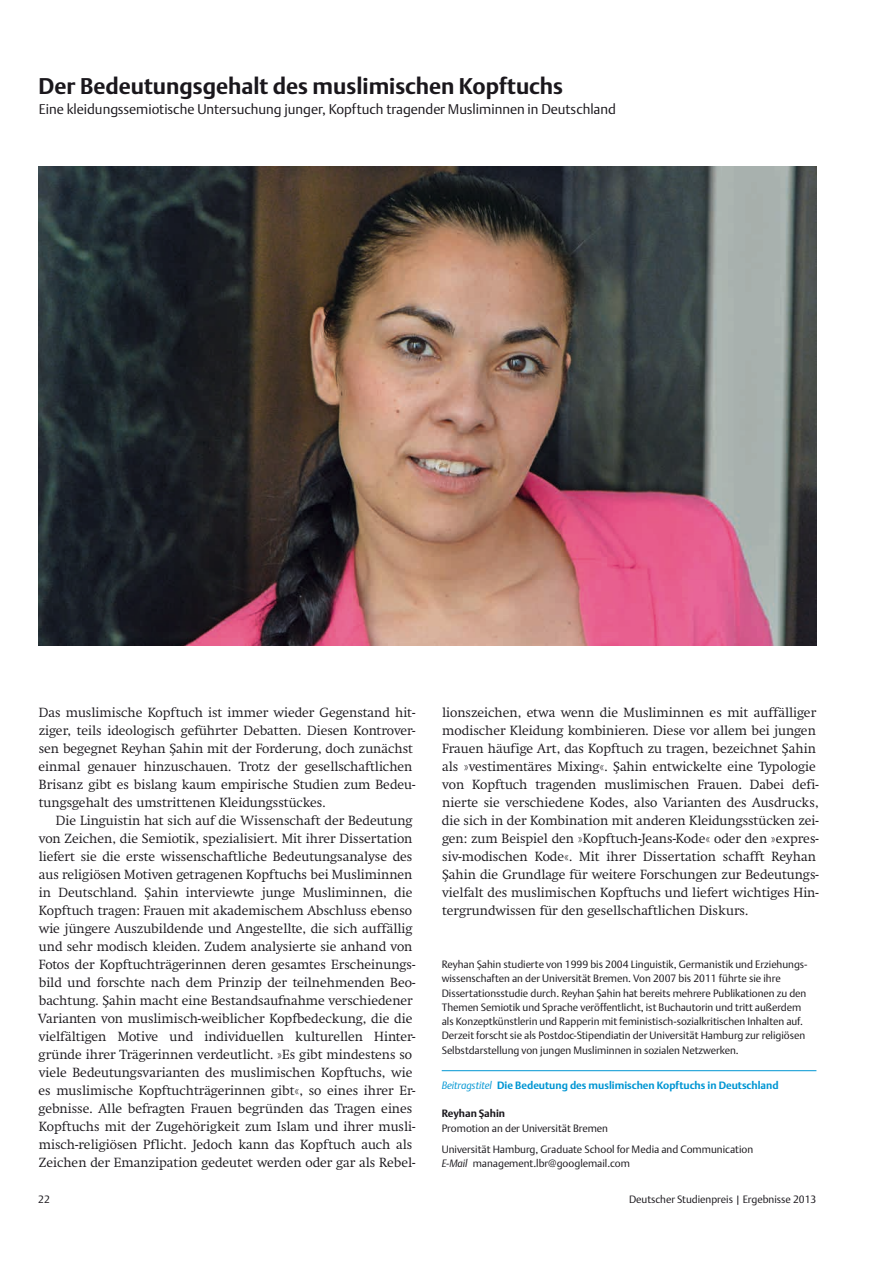
<style>
.page{position:relative;width:893px;height:1263px;background:#fff}
.page>*{position:absolute;margin:0;border:0;box-sizing:border-box;transform-origin:0 0}
.t1{font:700 22.5px "DTL Argo T";color:#1a171c}
.t2{font:300 13.8px "DTL Argo T";color:#1a171c}
.t3{font:300 13.2px/18px "Swift TTU";color:#1a171c}
.t4{font:300 10.5px/14.2px "DTL Argo T";color:#1a171c}
.t5{font:700 10.5px "DTL Argo T";color:#0096d3}
.t6{font:700 10.5px "DTL Argo T";color:#1a171c}
.s1{font-weight:300;font-style:italic}
.s2{font-style:italic}
</style>
<div class="page">
<img style="left:38px;top:167px;width:778px;height:478px">
<hr style="left:442px;top:1070px;width:374px;height:1px;background:#0096d3">
<h1 class="t1" style="left:39px;top:73px;width:526px">Der Bedeutungsgehalt des muslimischen Kopftuchs</h1>
<p class="t2" style="left:39px;top:101px;width:579px">Eine kleidungssemiotische Untersuchung junger, Kopftuch tragender Musliminnen in Deutschland</p>
<p class="t3" style="left:39px;top:704px;width:378px">Das muslimische Kopftuch ist immer wieder Gegenstand hit&shy;ziger, teils ideologisch geführter Debatten. Diesen Kontrover&shy;sen begegnet Reyhan Şahin mit der Forderung, doch zunächst einmal genauer hinzuschauen. Trotz der gesellschaftlichen Brisanz gibt es bislang kaum empirische Studien zum Bedeu&shy;tungsgehalt des umstrittenen Kleidungsstückes.</p>
<p class="t3" style="left:38px;top:812px;width:379px;text-indent:18px">Die Linguistin hat sich auf die Wissenschaft der Bedeutung von Zeichen, die Semiotik, spezialisiert. Mit ihrer Dissertation liefert sie die erste wissenschaftliche Bedeutungsanalyse des aus religiösen Motiven getragenen Kopftuchs bei Musliminnen in Deutschland. Şahin interviewte junge Musliminnen, die Kopftuch tragen: Frauen mit akademischem Abschluss ebenso wie jüngere Auszubildende und Angestellte, die sich auffällig und sehr modisch kleiden. Zudem analysierte sie anhand von Fotos der Kopftuchträgerinnen deren gesamtes Erscheinungs&shy;bild und forschte nach dem Prinzip der teilnehmenden Beo&shy;bachtung. Şahin macht eine Bestandsaufnahme verschiedener Varianten von muslimisch-weiblicher Kopfbedeckung, die die vielfältigen Motive und individuellen kulturellen Hinter&shy;gründe ihrer Trägerinnen verdeutlicht. »Es gibt mindestens so viele Bedeutungsvarianten des muslimischen Kopftuchs, wie es muslimische Kopftuchträgerinnen gibt«, so eines ihrer Er&shy;gebnisse. Alle befragten Frauen begründen das Tragen eines Kopftuchs mit der Zugehörigkeit zum Islam und ihrer musli&shy;misch-religiösen Pflicht. Jedoch kann das Kopftuch auch als Zeichen der Emanzipation gedeutet werden oder gar als Rebel-</p>
<p class="t3" style="left:442px;top:704px;width:378px">lionszeichen, etwa wenn die Musliminnen es mit auffälliger modischer Kleidung kombinieren. Diese vor allem bei jungen Frauen häufige Art, das Kopftuch zu tragen, bezeichnet Şahin als »vestimentäres Mixing«. Şahin entwickelte eine Typologie von Kopftuch tragenden muslimischen Frauen. Dabei defi&shy;nierte sie verschiedene Kodes, also Varianten des Ausdrucks, die sich in der Kombination mit anderen Kleidungsstücken zei&shy;gen: zum Beispiel den »Kopftuch-Jeans-Kode« oder den »expres&shy;siv-modischen Kode«. Mit ihrer Dissertation schafft Reyhan Şahin die Grundlage für weitere Forschungen zur Bedeutungs&shy;vielfalt des muslimischen Kopftuchs und liefert wichtiges Hin&shy;tergrundwissen für den gesellschaftlichen Diskurs.</p>
<p class="t4" style="left:442px;top:957px;width:367px">Reyhan S¸ahin studierte von 1999 bis 2004 Linguistik, Germanistik und Erziehungs&shy;wissenschaften an der Universität Bremen. Von 2007 bis 2011 führte sie ihre Dissertationsstudie durch. Reyhan S¸ahin hat bereits mehrere Publikationen zu den Themen Semiotik und Sprache veröffentlicht, ist Buchautorin und tritt außerdem als Konzeptkünstlerin und Rapperin mit feministisch-sozialkritischen Inhalten auf.<br>Derzeit forscht sie als Postdoc-Stipendiatin der Universität Hamburg zur religiösen Selbstdarstellung von jungen Musliminnen in sozialen Netzwerken.</p>
<p class="t5" style="left:442px;top:1079px;width:338px"><span class="s1">Beitragstitel</span> Die Bedeutung des muslimischen Kopftuchs in Deutschland</p>
<p class="t6" style="left:442px;top:1107px;width:65px">Reyhan S˛ahin</p>
<p class="t4" style="left:442px;top:1117px;width:313px;line-height:21.5px">Promotion an der Universität Bremen<br>Universität Hamburg, Graduate School for Media and Communication</p>
<p class="t4" style="left:442px;top:1156px;width:190px"><span class="s2">E-Mail</span> management.lbr@googlemail.com</p>
<p class="t4" style="left:38px;top:1192px;width:13px">22</p>
<p class="t4" style="left:629px;top:1192px;width:189px">Deutscher Studienpreis | Ergebnisse 2013</p>
</div>
